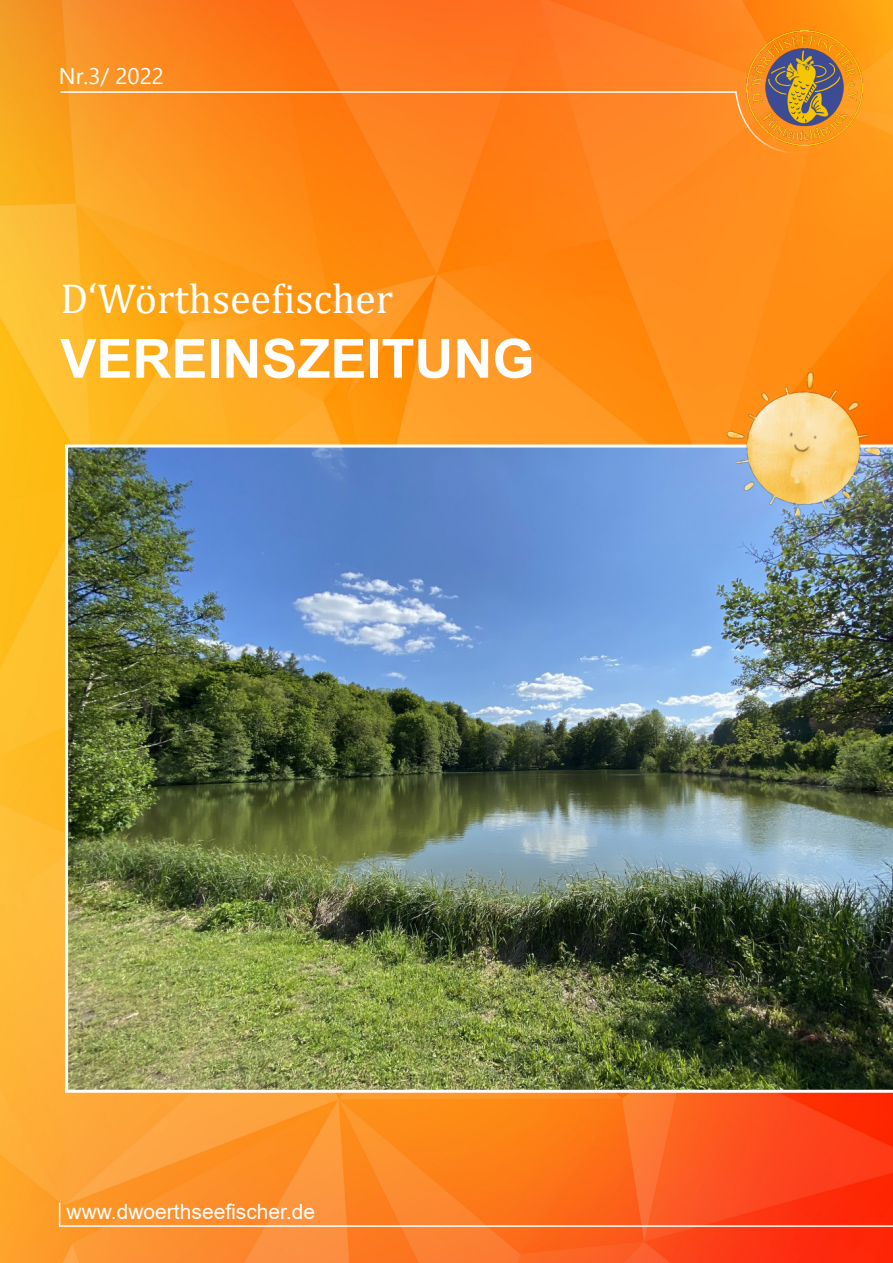
<style>
.page{position:relative;width:893px;height:1263px;background:#fff}
.page>*{position:absolute;margin:0;border:0;box-sizing:border-box;transform-origin:0 0}
.t1{font:700 54px "Arial";color:#fff}
.t2{font:42px "Cambria Math";color:#fff}
.t3{font:22.5px "Ebrima";color:#fff}
.t4{font:21px "Arial";color:#fff}
</style>
<div class="page">
<img style="left:0;top:0;width:893px;height:1263px">
<img style="left:746px;top:31px;width:116px;height:115px">
<hr style="left:60px;top:91px;width:676px;height:2px;background:#fff">
<svg style="left:734px;top:90px;width:60px;height:65px;background:#df8b34"></svg>
<svg style="left:58px;top:1201px;width:835px;height:26px;background:#fc762f"></svg>
<img style="left:65px;top:444px;width:828px;height:649px">
<img style="left:715px;top:357px;width:177px;height:166px">
<p class="t3" style="left:59px;top:60px;width:107px">Nr.3/ 2022</p>
<p class="t2" style="left:60px;top:274px;width:334px">D‘Wörthseefischer</p>
<p class="t1" style="left:60px;top:321px;width:476px">VEREINSZEITUNG</p>
<p class="t4" style="left:67px;top:1197px;width:250px">www.dwoerthseefischer.de</p>
</div>
